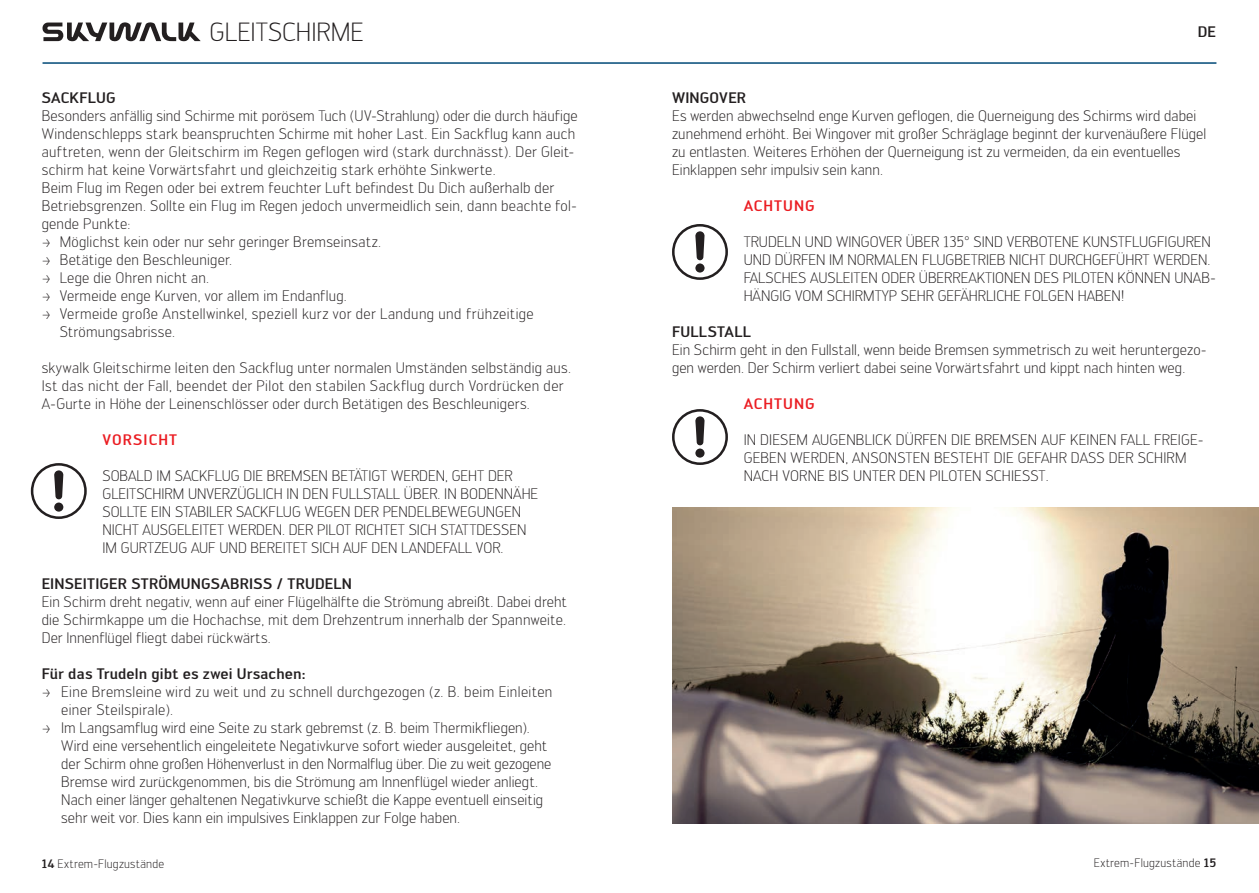
<style>
.page{position:relative;width:1259px;height:893px;background:#fff}
.page>*{position:absolute;margin:0;border:0;box-sizing:border-box;transform-origin:0 0}
.t1{font:300 25.8px "Engel";color:#231f20}
.t2{font:300 15px/18px "Engel";letter-spacing:.01em;color:#231f20}
.t3{font:500 15px "Engel";letter-spacing:.01em;color:#231f20}
.t4{font:500 15px "Engel";letter-spacing:.07em;color:#eb1c22}
.t5{font:300 12px "Engel";letter-spacing:.02em;color:#231f20}
.s1{font-weight:500}
</style>
<div class="page">
<svg style="left:43px;top:22px;width:158px;height:19px"></svg>
<hr style="left:43px;top:62px;width:586px;height:2px;background:#004977">
<hr style="left:629px;top:62px;width:587px;height:2px;background:#004977">
<svg style="left:54px;top:470px;width:9px;height:29px"></svg>
<div style="left:54px;top:502px;width:9px;height:10px;background:#231f20;border-radius:50%"></div>
<div style="left:31px;top:463px;width:56px;height:56px;border:3px solid #231f20;border-radius:50%"></div>
<svg style="left:695px;top:416px;width:9px;height:29px"></svg>
<div style="left:695px;top:448px;width:9px;height:10px;background:#231f20;border-radius:50%"></div>
<div style="left:672px;top:409px;width:56px;height:56px;border:3px solid #231f20;border-radius:50%"></div>
<svg style="left:695px;top:231px;width:9px;height:29px"></svg>
<div style="left:695px;top:263px;width:9px;height:10px;background:#231f20;border-radius:50%"></div>
<div style="left:672px;top:224px;width:56px;height:56px;border:3px solid #231f20;border-radius:50%"></div>
<img style="left:672px;top:507px;width:587px;height:316px">
<h1 class="t1" style="left:210px;top:17px;width:156px">GLEITSCHIRME</h1>
<p class="t3" style="left:1197px;top:23px;width:20px">DE</p>
<p class="t3" style="left:42px;top:89px;width:76px">SACKFLUG</p>
<p class="t2" style="left:42px;top:107px;width:537px">Besonders anfällig sind Schirme mit porösem Tuch (UV-Strahlung) oder die durch häufige</p>
<p class="t2" style="left:42px;top:125px;width:535px">Windenschlepps stark beanspruchten Schirme mit hoher Last. Ein Sackflug kann auch</p>
<p class="t2" style="left:42px;top:143px;width:534px">auftreten, wenn der Gleitschirm im Regen geflogen wird (stark durchnässt). Der Gleit-</p>
<p class="t2" style="left:42px;top:161px;width:455px">schirm hat keine Vorwärtsfahrt und gleichzeitig stark erhöhte Sinkwerte.</p>
<p class="t2" style="left:42px;top:179px;width:514px">Beim Flug im Regen oder bei extrem feuchter Luft befindest Du Dich außerhalb der</p>
<p class="t2" style="left:42px;top:197px;width:537px">Betriebsgrenzen. Sollte ein Flug im Regen jedoch unvermeidlich sein, dann beachte fol-</p>
<p class="t2" style="left:42px;top:215px;width:90px">gende Punkte:</p>
<p class="t2" style="left:42px;top:233px;width:341px">&gt; Möglichst kein oder nur sehr geringer Bremseinsatz.</p>
<p class="t2" style="left:42px;top:251px;width:192px">&gt; Betätige den Beschleuniger.</p>
<p class="t2" style="left:42px;top:269px;width:169px">&gt; Lege die Ohren nicht an.</p>
<p class="t2" style="left:42px;top:287px;width:307px">&gt; Vermeide enge Kurven, vor allem im Endanflug.</p>
<p class="t2" style="left:42px;top:305px;width:494px">&gt; Vermeide große Anstellwinkel, speziell kurz vor der Landung und frühzeitige</p>
<p class="t2" style="left:60px;top:323px;width:117px">Strömungsabrisse.</p>
<p class="t2" style="left:42px;top:359px;width:531px">skywalk Gleitschirme leiten den Sackflug unter normalen Umständen selbständig aus.<br>Ist das nicht der Fall, beendet der Pilot den stabilen Sackflug durch Vordrücken der<br>A-Gurte in Höhe der Leinenschlösser oder durch Betätigen des Beschleunigers.</p>
<p class="t4" style="left:102px;top:431px;width:76px">VORSICHT</p>
<p class="t2" style="left:102px;top:467px;width:437px">SOBALD IM SACKFLUG DIE BREMSEN BETÄTIGT WERDEN, GEHT DER GLEITSCHIRM UNVERZÜGLICH IN DEN FULLSTALL ÜBER. IN BODENNÄHE SOLLTE EIN STABILER SACKFLUG WEGEN DER PENDELBEWEGUNGEN NICHT AUSGELEITET WERDEN. DER PILOT RICHTET SICH STATTDESSEN IM GURTZEUG AUF UND BEREITET SICH AUF DEN LANDEFALL VOR.</p>
<p class="t3" style="left:42px;top:575px;width:312px">EINSEITIGER STRÖMUNGSABRISS / TRUDELN</p>
<p class="t2" style="left:42px;top:593px;width:527px;text-align:justify">Ein Schirm dreht negativ, wenn auf einer Flügelhälfte die Strömung abreißt. Dabei dreht die Schirmkappe um die Hochachse, mit dem Drehzentrum innerhalb der Spannweite.<br>Der Innenflügel fliegt dabei rückwärts.</p>
<p class="t3" style="left:42px;top:665px;width:265px">Für das Trudeln gibt es zwei Ursachen:</p>
<p class="t2" style="left:42px;top:683px;width:512px">&gt; Eine Bremsleine wird zu weit und zu schnell durchgezogen (z. B. beim Einleiten</p>
<p class="t2" style="left:61px;top:701px;width:113px">einer Steilspirale).</p>
<p class="t2" style="left:42px;top:719px;width:489px">&gt; Im Langsamflug wird eine Seite zu stark gebremst (z. B. beim Thermikfliegen).</p>
<p class="t2" style="left:61px;top:737px;width:487px">Wird eine versehentlich eingeleitete Negativkurve sofort wieder ausgeleitet, geht</p>
<p class="t2" style="left:61px;top:755px;width:492px">der Schirm ohne großen Höhenverlust in den Normalflug über. Die zu weit gezogene</p>
<p class="t2" style="left:61px;top:773px;width:478px">Bremse wird zurückgenommen, bis die Strömung am Innenflügel wieder anliegt.</p>
<p class="t2" style="left:61px;top:791px;width:483px">Nach einer länger gehaltenen Negativkurve schießt die Kappe eventuell einseitig</p>
<p class="t2" style="left:61px;top:809px;width:400px">sehr weit vor. Dies kann ein impulsives Einklappen zur Folge haben.</p>
<p class="t3" style="left:672px;top:89px;width:76px">WINGOVER</p>
<p class="t2" style="left:672px;top:107px;width:536px">Es werden abwechselnd enge Kurven geflogen, die Querneigung des Schirms wird dabei zunehmend erhöht. Bei Wingover mit großer Schräglage beginnt der kurvenäußere Flügel zu entlasten. Weiteres Erhöhen der Querneigung ist zu vermeiden, da ein eventuelles Einklappen sehr impulsiv sein kann.</p>
<p class="t4" style="left:743px;top:197px;width:73px">ACHTUNG</p>
<p class="t2" style="left:743px;top:233px;width:474px">TRUDELN UND WINGOVER ÜBER 135° SIND VERBOTENE KUNSTFLUGFIGUREN UND DÜRFEN IM NORMALEN FLUGBETRIEB NICHT DURCHGEFÜHRT WERDEN.<br>FALSCHES AUSLEITEN ODER ÜBERREAKTIONEN DES PILOTEN KÖNNEN UNAB-HÄNGIG VOM SCHIRMTYP SEHR GEFÄHRLICHE FOLGEN HABEN!</p>
<p class="t3" style="left:672px;top:323px;width:80px">FULLSTALL</p>
<p class="t2" style="left:672px;top:341px;width:536px">Ein Schirm geht in den Fullstall, wenn beide Bremsen symmetrisch zu weit heruntergezo&shy;gen werden. Der Schirm verliert dabei seine Vorwärtsfahrt und kippt nach hinten weg.</p>
<p class="t4" style="left:743px;top:395px;width:73px">ACHTUNG</p>
<p class="t2" style="left:743px;top:431px;width:462px">IN DIESEM AUGENBLICK DÜRFEN DIE BREMSEN AUF KEINEN FALL FREIGE-<br>GEBEN WERDEN, ANSONSTEN BESTEHT DIE GEFAHR DASS DER SCHIRM<br>NACH VORNE BIS UNTER DEN PILOTEN SCHIESST.</p>
<p class="t5" style="left:42px;top:856px;width:124px"><span class="s1">14</span> Extrem-Flugzustände</p>
<p class="t5" style="left:1093px;top:856px;width:124px">Extrem-Flugzustände <span class="s1">15</span></p>
</div>
